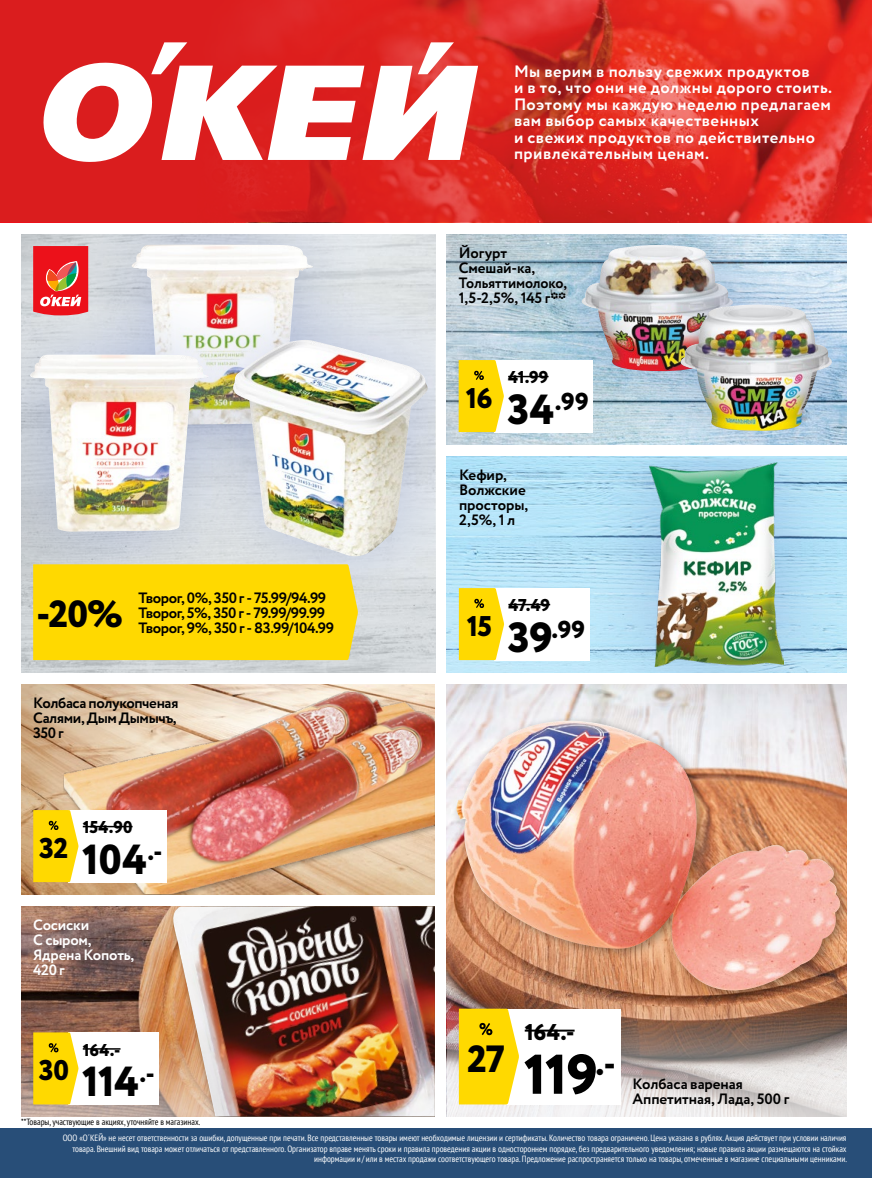
<style>
.page{position:relative;width:872px;height:1178px;background:#fff}
.page>*{position:absolute;margin:0;border:0;box-sizing:border-box;transform-origin:0 0}
.t1{font:800 55.8px "Circe";color:#000}
.t2{font:800 42px "Circe";letter-spacing:-.005em;color:#000}
.t3{font:800 37.95px "Circe";color:#000}
.t4{font:800 28.5px "Circe";letter-spacing:-.025em;color:#000}
.t5{font:800 24.45px "Circe";color:#000}
.t6{font:800 22.8px "Circe";color:#000}
.t7{font:800 17.1px "Circe";color:#000}
.t8{font:700 16.5px/16.5px "Circe";letter-spacing:.03em;color:#fff}
.t9{font:700 15px/15px "Circe";letter-spacing:-.02em;color:#000}
.t10{font:700 15px/15px "Circe";letter-spacing:-.015em;color:#fff}
.t11{font:condensed 9px/10.5px "PT Sans";color:#fff;text-align:right}
.t12{font:condensed 9px "PT Sans";color:#000}
.s1{font-size:42px}
</style>
<div class="page">
<img style="left:21px;top:684px;width:43px;height:210px">
<img style="left:447px;top:684px;width:399px;height:294px">
<img style="left:21px;top:234px;width:414px;height:438px">
<img style="left:447px;top:234px;width:399px;height:210px">
<img style="left:447px;top:456px;width:399px;height:216px">
<div style="left:554px;top:234px;width:242px;height:207px;background:#445dad;opacity:.3"></div>
<img style="left:581px;top:245px;width:35px;height:127px">
<div style="left:616px;top:235px;width:230px;height:209px;background:#445dad;opacity:.3"></div>
<img style="left:680px;top:304px;width:152px;height:128px">
<div style="left:585px;top:459px;width:261px;height:213px;background:#445dad;opacity:.3"></div>
<img style="left:650px;top:463px;width:134px;height:203px">
<div style="left:68px;top:234px;width:306px;height:262px;background:#445dad;opacity:.3"></div>
<img style="left:132px;top:245px;width:181px;height:38px">
<svg style="left:447px;top:978px;width:399px;height:138px;background:#bca9a0"></svg>
<div style="left:21px;top:283px;width:249px;height:320px;background:#445dad;opacity:.3"></div>
<img style="left:30px;top:355px;width:137px;height:177px">
<div style="left:167px;top:271px;width:268px;height:353px;background:#445dad;opacity:.3"></div>
<img style="left:233px;top:340px;width:194px;height:216px">
<img style="left:64px;top:684px;width:371px;height:210px">
<div style="left:450px;top:714px;width:397px;height:288px;background:#000;opacity:.35"></div>
<img style="left:456px;top:720px;width:384px;height:270px">
<img style="left:21px;top:906px;width:145px;height:120px">
<svg style="left:21px;top:1026px;width:145px;height:90px;background:#b28f7c"></svg>
<img style="left:166px;top:906px;width:269px;height:210px">
<div style="left:69px;top:1032px;width:90px;height:72px;background:#fff"></div>
<hr style="left:83px;top:1048px;width:37px;height:1px;background:#000">
<svg style="left:33px;top:1032px;width:45px;height:72px;background:#fad816"></svg>
<div style="left:0;top:1128px;width:872px;height:50px;background:#284e78"></div>
<div style="left:494px;top:360px;width:98px;height:72px;background:#fff"></div>
<hr style="left:508px;top:376px;width:40px;height:1px;background:#000">
<svg style="left:458px;top:360px;width:46px;height:72px;background:#fad91a"></svg>
<svg style="left:33px;top:246px;width:55px;height:69px;background:#e33c39"></svg>
<div style="left:33px;top:564px;width:325px;height:96px;background:#ffd900"></div>
<div style="left:494px;top:588px;width:95px;height:72px;background:#fff"></div>
<hr style="left:508px;top:604px;width:42px;height:1px;background:#000">
<svg style="left:459px;top:588px;width:45px;height:72px;background:#fbd917"></svg>
<div style="left:69px;top:810px;width:98px;height:72px;background:#fff"></div>
<hr style="left:83px;top:826px;width:49px;height:1px;background:#000">
<svg style="left:33px;top:810px;width:45px;height:72px;background:#fbd815"></svg>
<div style="left:506px;top:1009px;width:114px;height:95px;background:#fff"></div>
<hr style="left:525px;top:1029px;width:49px;height:2px;background:#000">
<svg style="left:459px;top:1009px;width:60px;height:95px;background:#fbd917"></svg>
<img style="left:703px;top:0;width:169px;height:222px">
<svg style="left:0;top:0;width:703px;height:222px;background:#d92723"></svg>
<svg style="left:38px;top:42px;width:440px;height:121px"></svg>
<h3 class="t8" style="left:514px;top:64px;width:320px">Мы верим в пользу свежих продуктов<br>и в то, что они не должны дорого стоить.<br>Поэтому мы каждую неделю предлагаем вам выбор самых качественных<br>и свежих продуктов по действительно привлекательным ценам.</h3>
<h3 class="t9" style="left:459px;top:246px;width:110px">Йогурт<br>Смешай-ка,<br>Тольяттимолоко,<br>1,5-2,5%, 145 г**</h3>
<h3 class="t4" style="left:466px;top:379px;width:28px">16</h3>
<h3 class="t7" style="left:508px;top:366px;width:42px">41.99</h3>
<h3 class="t5" style="left:507px;top:385px;width:83px"><span class="s1">34</span>.99</h3>
<h3 class="t3" style="left:36px;top:588px;width:88px">-20%</h3>
<h3 class="t9" style="left:138px;top:591px;width:197px">Творог, 0%, 350 г - 75.99/94.99<br>Творог, 5%, 350 г - 79.99/99.99<br>Творог, 9%, 350 г - 83.99/104.99</h3>
<h3 class="t9" style="left:33px;top:696px;width:147px;text-align:justify">Колбаса полукопченая Салями, Дым Дымычъ, 350 г</h3>
<h3 class="t4" style="left:39px;top:829px;width:31px">32</h3>
<h3 class="t7" style="left:83px;top:816px;width:51px">154.90</h3>
<h2 class="t2" style="left:82px;top:831px;width:82px">104<sup>.-</sup></h2>
<h3 class="t10" style="left:33px;top:918px;width:102px">Сосиски<br>С сыром,<br>Ядрена Копоть,<br>420 г</h3>
<h3 class="t9" style="left:459px;top:468px;width:71px">Кефир,<br>Волжские просторы,<br>2,5%, 1 л</h3>
<h3 class="t4" style="left:467px;top:607px;width:27px">15</h3>
<h3 class="t7" style="left:508px;top:594px;width:43px">47.49</h3>
<h3 class="t5" style="left:508px;top:613px;width:79px"><span class="s1">39</span>.99</h3>
<h3 class="t6" style="left:525px;top:1016px;width:51px">164.-</h3>
<h3 class="t7" style="left:83px;top:1038px;width:39px">164.-</h3>
<h3 class="t3" style="left:467px;top:1033px;width:40px">27</h3>
<h1 class="t1" style="left:524px;top:1037px;width:93px">119<sup>.-</sup></h1>
<h3 class="t4" style="left:39px;top:1051px;width:32px">30</h3>
<h2 class="t2" style="left:82px;top:1053px;width:74px">114<sup>.-</sup></h2>
<h3 class="t9" style="left:632px;top:1077px;width:158px">Колбаса вареная<br>Аппетитная, Лада, 500 г</h3>
<p class="t11" style="left:63px;top:1132px;width:786px">ООО «О´КЕЙ» не несет ответственности за ошибки, допущенные при печати. Все представленные товары имеют необходимые лицензии и сертификаты. Количество товара ограничено. Цена указана в рублях. Акция действует при условии наличия товара. Внешний вид товара может отличаться от представленного. Организатор вправе менять сроки и правила проведения акции в одностороннем порядке, без предварительного уведомления; новые правила акции размещаются на стойках информации и / или в местах продажи соответствующего товара. Предложение распространяется только на товары, отмеченные в магазине специальными ценниками.</p>
<p class="t12" style="left:21px;top:1116px;width:181px">**Товары, участвующие в акциях, уточняйте в магазинах.</p>
</div>
